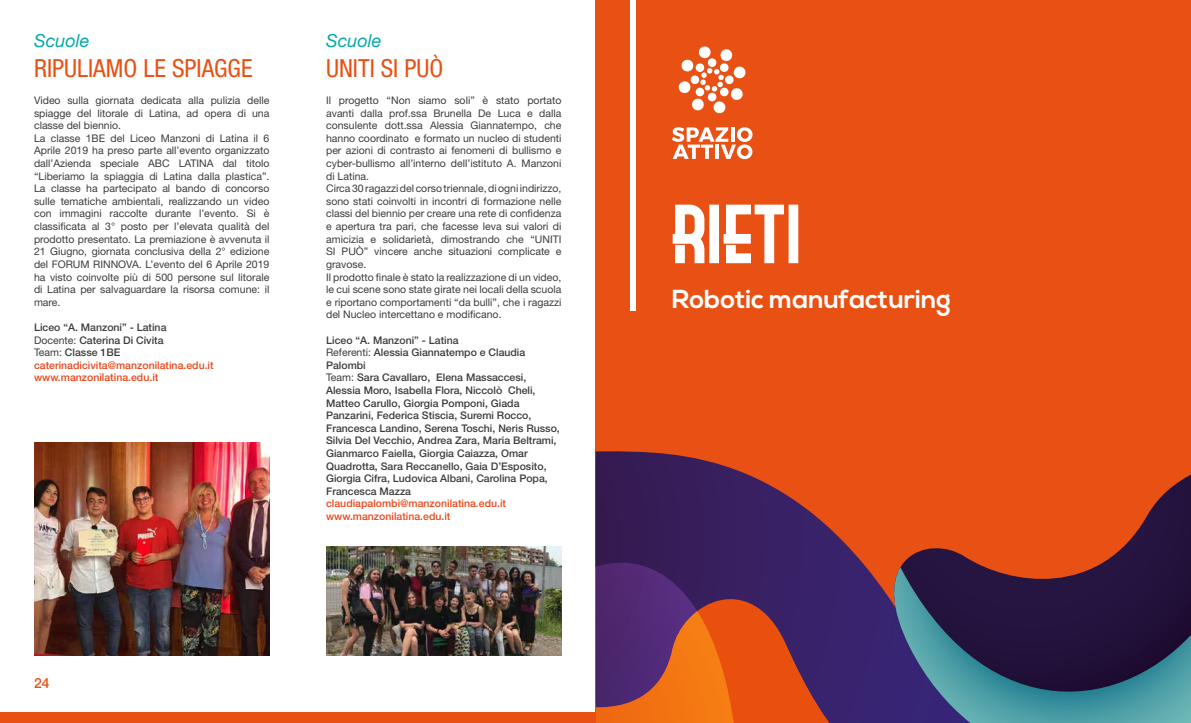
<style>
.page{position:relative;width:1191px;height:723px;background:#fff}
.page>*{position:absolute;margin:0;border:0;box-sizing:border-box;transform-origin:0 0}
.t1{font:85px "Ordinary";color:#fff}
.t2{font:700 26px "Nexa";color:#fff}
.t3{font:condensed 25px "Helvetica Neue LT Std";color:#e95114}
.t4{font:italic 18px "Helvetica Neue LT Std";color:#04a9ab}
.t5{font:500 14px "Helvetica Neue LT Std";color:#e95114}
.t6{font:10.5px/12.6px "Helvetica Neue LT Std";color:#3c3c3b}
.t7{font:500 10.5px/12.6px "Helvetica Neue LT Std";color:#3c3c3b}
.t8{font:500 10.5px/12.6px "Helvetica Neue LT Std";color:#e8491b}
.s1{color:#3c3c3b}
.s2{font-weight:400;color:#3c3c3b}
.s3{font-weight:400}
</style>
<div class="page">
<div style="left:0;top:713px;width:1191px;height:10px;background:#e95114"></div>
<img style="left:34px;top:442px;width:235px;height:214px">
<img style="left:326px;top:546px;width:235px;height:110px">
<div style="left:595px;top:0;width:596px;height:723px;background:#e95114"></div>
<svg style="left:672px;top:127px;width:80px;height:32px"></svg>
<svg style="left:678px;top:46px;width:68px;height:68px"></svg>
<div style="left:629px;top:0;width:6px;height:311px;background:#fff"></div>
<svg style="left:595px;top:451px;width:596px;height:116px"></svg>
<svg style="left:900px;top:567px;width:291px;height:156px;background:#323957"></svg>
<svg style="left:878px;top:568px;width:119px;height:155px;background:#3e4a71"></svg>
<svg style="left:595px;top:563px;width:283px;height:160px"></svg>
<h3 class="t4" style="left:34px;top:30px;width:57px">Scuole</h3>
<h3 class="t4" style="left:326px;top:30px;width:57px">Scuole</h3>
<h3 class="t3" style="left:34px;top:54px;width:220px">RIPULIAMO LE SPIAGGE</h3>
<p class="t6" style="left:34px;top:94px;width:237px">Video sulla giornata dedicata alla pulizia delle spiagge del litorale di Latina, ad opera di una classe del biennio.<br>La classe 1BE del Liceo Manzoni di Latina il 6<br>Aprile 2019 ha preso parte all’evento organizzato dall’Azienda speciale ABC LATINA dal titolo “Liberiamo la spiaggia di Latina dalla plastica”.<br>La classe ha partecipato al bando di concorso sulle tematiche ambientali, realizzando un video con immagini raccolte durante l’evento. Si è classificata al 3° posto per l’elevata qualità del prodotto presentato. La premiazione è avvenuta il 21 Giugno, giornata conclusiva della 2° edizione del FORUM RINNOVA. L’evento del 6 Aprile 2019 ha visto coinvolte più di 500 persone sul litorale di Latina per salvaguardare la risorsa comune: il mare.</p>
<p class="t8" style="left:34px;top:321px;width:181px"><span class="s1">Liceo “A. Manzoni” - Latina<br></span><span class="s2">Docente:</span> <span class="s1">Caterina Di Civita<br></span><span class="s2">Team:</span> <span class="s1">Classe 1BE </span>caterinadicivita@manzonilatina.edu.it www.manzonilatina.edu.it</p>
<h3 class="t3" style="left:326px;top:54px;width:119px">UNITI SI PUÒ</h3>
<p class="t6" style="left:326px;top:94px;width:237px">Il progetto “Non siamo soli” è stato portato avanti dalla prof.ssa Brunella De Luca e dalla consulente dott.ssa Alessia Giannatempo, che hanno coordinato e formato un nucleo di studenti per azioni di contrasto ai fenomeni di bullismo e cyber-bullismo all’interno dell’istituto A. Manzoni di Latina.<br>Circa 30 ragazzi del corso triennale, di ogni indirizzo, sono stati coinvolti in incontri di formazione nelle classi del biennio per creare una rete di confidenza e apertura tra pari, che facesse leva sui valori di amicizia e solidarietà, dimostrando che “UNITI SI PUÒ” vincere anche situazioni complicate e gravose.<br>Il prodotto finale è stato la realizzazione di un video, le cui scene sono state girate nei locali della scuola e riportano comportamenti “da bulli”, che i ragazzi del Nucleo intercettano e modificano.</p>
<p class="t7" style="left:326px;top:333px;width:235px">Liceo “A. Manzoni” - Latina<br><span class="s3">Referenti:</span> Alessia Giannatempo e Claudia Palombi<br><span class="s3">Team:</span> Sara Cavallaro, Elena Massaccesi, Alessia Moro, Isabella Flora, Niccolò Cheli, Matteo Carullo, Giorgia Pomponi, Giada Panzarini, Federica Stiscia, Suremi Rocco, Francesca Landino, Serena Toschi, Neris Russo, Silvia Del Vecchio, Andrea Zara, Maria Beltrami, Gianmarco Faiella, Giorgia Caiazza, Omar Quadrotta, Sara Reccanello, Gaia D’Esposito, Giorgia Cifra, Ludovica Albani, Carolina Popa, Francesca Mazza</p>
<p class="t8" style="left:326px;top:497px;width:181px">claudiapalombi@manzonilatina.edu.it www.manzonilatina.edu.it</p>
<h3 class="t5" style="left:34px;top:674px;width:17px">24</h3>
<h1 class="t1" style="left:672px;top:184px;width:132px">RIETI</h1>
<h2 class="t2" style="left:672px;top:284px;width:281px">Robotic manufacturing</h2>
</div>
